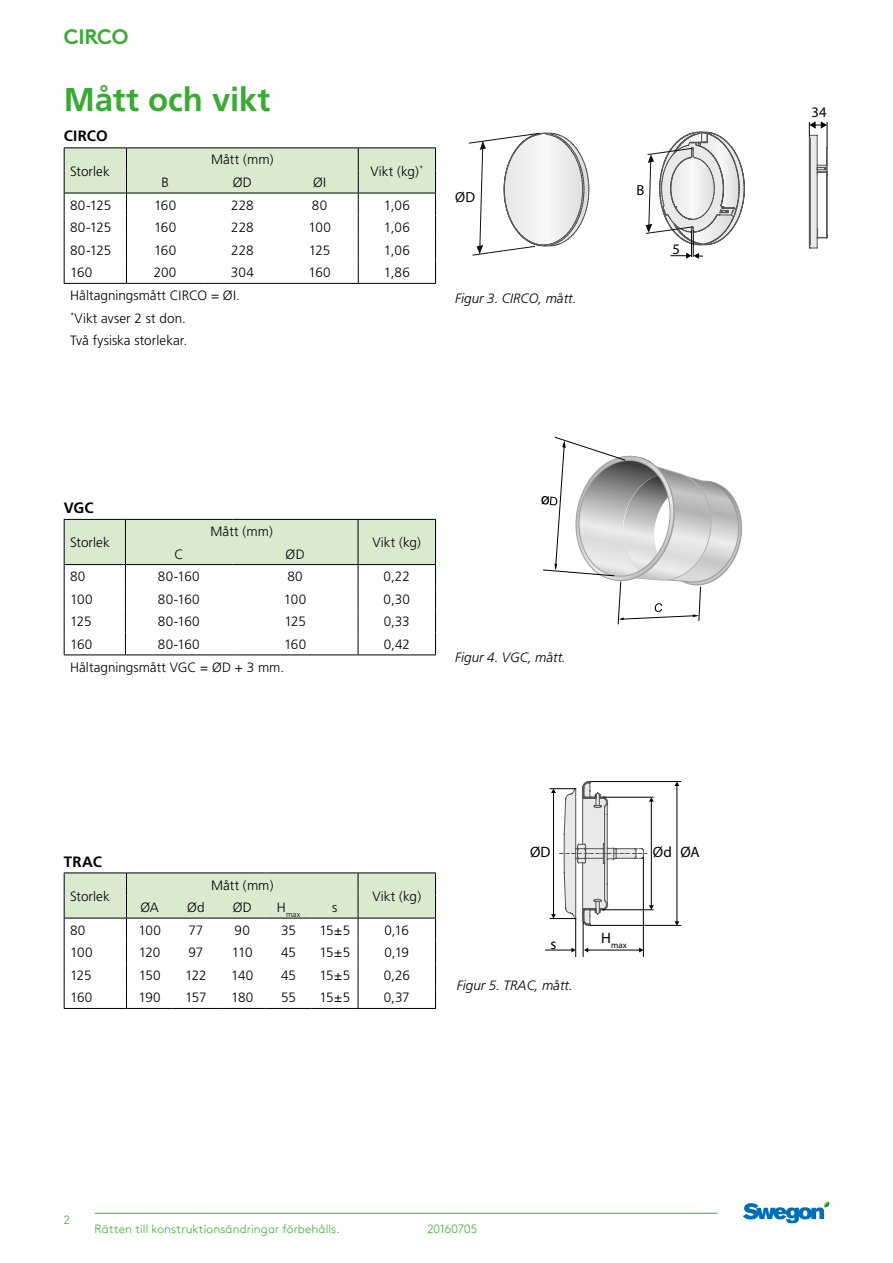
<style>
.page{position:relative;width:893px;height:1263px;background:#fff}
.page>*{position:absolute;margin:0;border:0;box-sizing:border-box;transform-origin:0 0}
.t1{font:700 33px "Frutiger";letter-spacing:-.005em;color:#3aaa35}
.t2{font:700 21px "Swegon Brown";letter-spacing:-.02em;color:#3aaa35}
.t3{font:700 15px "Frutiger";letter-spacing:.01em;color:#000}
.t4{font:15px "Myriad Pro";color:#000}
.t5{font:14.55px "Myriad Pro";color:#000}
.t6{font:300 13.5px/22.5px "Frutiger";color:#000}
.t7{font:italic 300 13.5px "Frutiger";color:#000}
.t8{font:300 12px "Swegon Brown";letter-spacing:.005em;color:#3aaa35}
.t9{font:300 12px "Swegon Brown";letter-spacing:-.02em;color:#3aaa35}
.t10{font:8.7px "Myriad Pro";color:#000}
.t11{font:300 7.8px "Frutiger";color:#000}
</style>
<div class="page">
<hr style="left:95px;top:1213px;width:623px;height:1px;background:#3aaa35">
<svg style="left:743px;top:1201px;width:87px;height:22px"></svg>
<hr style="left:358px;top:147px;width:78px;height:1px;background:#000">
<hr style="left:64px;top:283px;width:62px;height:1px;background:#000">
<hr style="left:126px;top:283px;width:78px;height:1px;background:#000">
<hr style="left:204px;top:283px;width:77px;height:1px;background:#000">
<hr style="left:281px;top:283px;width:77px;height:1px;background:#000">
<hr style="left:358px;top:283px;width:78px;height:1px;background:#000">
<hr style="left:126px;top:147px;width:78px;height:1px;background:#000">
<hr style="left:204px;top:147px;width:77px;height:1px;background:#000">
<hr style="left:281px;top:147px;width:77px;height:1px;background:#000">
<hr style="left:64px;top:147px;width:62px;height:1px;background:#000">
<svg style="left:64px;top:148px;width:372px;height:135px"></svg>
<hr style="left:64px;top:654px;width:61px;height:1px;background:#000">
<svg style="left:64px;top:519px;width:372px;height:135px"></svg>
<hr style="left:125px;top:654px;width:107px;height:1px;background:#000">
<hr style="left:232px;top:654px;width:126px;height:1px;background:#000">
<hr style="left:358px;top:654px;width:78px;height:1px;background:#000">
<hr style="left:126px;top:872px;width:47px;height:1px;background:#000">
<hr style="left:173px;top:872px;width:46px;height:1px;background:#000">
<hr style="left:219px;top:872px;width:46px;height:1px;background:#000">
<hr style="left:265px;top:872px;width:47px;height:1px;background:#000">
<hr style="left:312px;top:872px;width:46px;height:1px;background:#000">
<hr style="left:358px;top:872px;width:78px;height:1px;background:#000">
<hr style="left:126px;top:1008px;width:47px;height:1px;background:#000">
<hr style="left:173px;top:1008px;width:46px;height:1px;background:#000">
<hr style="left:219px;top:1008px;width:46px;height:1px;background:#000">
<hr style="left:265px;top:1008px;width:47px;height:1px;background:#000">
<hr style="left:312px;top:1008px;width:46px;height:1px;background:#000">
<hr style="left:358px;top:1008px;width:78px;height:1px;background:#000">
<hr style="left:64px;top:872px;width:62px;height:1px;background:#000">
<svg style="left:64px;top:873px;width:372px;height:135px"></svg>
<hr style="left:64px;top:1008px;width:62px;height:1px;background:#000">
<svg style="left:468px;top:121px;width:360px;height:138px"></svg>
<svg style="left:541px;top:436px;width:201px;height:189px"></svg>
<hr style="left:590px;top:781px;width:91px;height:1px;background:#000">
<hr style="left:590px;top:925px;width:91px;height:1px;background:#000">
<svg style="left:550px;top:781px;width:104px;height:145px"></svg>
<hr style="left:677px;top:785px;width:1px;height:137px;background:#000">
<svg style="left:674px;top:782px;width:5px;height:4px"></svg>
<svg style="left:674px;top:921px;width:5px;height:4px"></svg>
<hr style="left:575px;top:918px;width:1px;height:39px;background:#000">
<hr style="left:583px;top:922px;width:1px;height:35px;background:#000">
<svg style="left:545px;top:948px;width:31px;height:4px"></svg>
<hr style="left:587px;top:950px;width:53px;height:1px;background:#000">
<svg style="left:639px;top:948px;width:4px;height:4px"></svg>
<hr style="left:643px;top:857px;width:1px;height:100px;background:#000">
<h2 class="t2" style="left:64px;top:20px;width:66px">CIRCO</h2>
<h1 class="t1" style="left:64px;top:80px;width:208px">Mått och vikt</h1>
<p class="t3" style="left:64px;top:127px;width:45px">CIRCO</p>
<p class="t6" style="left:70px;top:160px;width:41px">Storlek</p>
<p class="t6" style="left:211px;top:148px;width:64px">Mått (mm)</p>
<p class="t6" style="left:161px;top:171px;width:9px">B</p>
<p class="t6" style="left:233px;top:171px;width:21px">ØD</p>
<p class="t6" style="left:313px;top:171px;width:15px">ØI</p>
<p class="t6" style="left:370px;top:160px;width:55px">Vikt (kg)<sup>*</sup></p>
<p class="t6" style="left:70px;top:194px;width:43px">80-125</p>
<p class="t6" style="left:154px;top:194px;width:24px">160</p>
<p class="t6" style="left:231px;top:194px;width:24px">228</p>
<p class="t6" style="left:312px;top:194px;width:17px">80</p>
<p class="t6" style="left:384px;top:194px;width:27px">1,06</p>
<p class="t6" style="left:70px;top:216px;width:43px">80-125</p>
<p class="t6" style="left:154px;top:216px;width:24px">160</p>
<p class="t6" style="left:231px;top:216px;width:24px">228</p>
<p class="t6" style="left:308px;top:216px;width:24px">100</p>
<p class="t6" style="left:384px;top:216px;width:27px">1,06</p>
<p class="t6" style="left:70px;top:239px;width:43px">80-125</p>
<p class="t6" style="left:154px;top:239px;width:24px">160</p>
<p class="t6" style="left:231px;top:239px;width:24px">228</p>
<p class="t6" style="left:309px;top:239px;width:23px">125</p>
<p class="t6" style="left:384px;top:239px;width:27px">1,06</p>
<p class="t6" style="left:70px;top:261px;width:24px">160</p>
<p class="t6" style="left:154px;top:261px;width:24px">200</p>
<p class="t6" style="left:231px;top:261px;width:24px">304</p>
<p class="t6" style="left:309px;top:261px;width:24px">160</p>
<p class="t6" style="left:384px;top:261px;width:27px">1,86</p>
<p class="t6" style="left:70px;top:284px;width:171px">Håltagningsmått CIRCO = ØI. <sup>*</sup>Vikt avser 2 st don.<br>Två fysiska storlekar.</p>
<p class="t5" style="left:455px;top:189px;width:21px">ØD</p>
<p class="t7" style="left:455px;top:291px;width:123px">Figur 3. CIRCO, mått.</p>
<p class="t3" style="left:64px;top:499px;width:31px">VGC</p>
<p class="t6" style="left:70px;top:531px;width:41px">Storlek</p>
<p class="t6" style="left:210px;top:520px;width:64px">Mått (mm)</p>
<p class="t6" style="left:174px;top:543px;width:11px">C</p>
<p class="t6" style="left:286px;top:543px;width:21px">ØD</p>
<p class="t6" style="left:372px;top:531px;width:50px">Vikt (kg)</p>
<p class="t6" style="left:70px;top:565px;width:17px">80</p>
<p class="t6" style="left:158px;top:565px;width:43px">80-160</p>
<p class="t6" style="left:287px;top:565px;width:17px">80</p>
<p class="t6" style="left:384px;top:565px;width:28px">0,22</p>
<p class="t6" style="left:70px;top:588px;width:24px">100</p>
<p class="t6" style="left:158px;top:588px;width:43px">80-160</p>
<p class="t6" style="left:284px;top:588px;width:24px">100</p>
<p class="t6" style="left:384px;top:588px;width:28px">0,30</p>
<p class="t6" style="left:70px;top:610px;width:23px">125</p>
<p class="t6" style="left:158px;top:610px;width:43px">80-160</p>
<p class="t6" style="left:284px;top:610px;width:23px">125</p>
<p class="t6" style="left:384px;top:610px;width:28px">0,33</p>
<p class="t6" style="left:70px;top:633px;width:24px">160</p>
<p class="t6" style="left:158px;top:633px;width:43px">80-160</p>
<p class="t6" style="left:284px;top:633px;width:24px">160</p>
<p class="t6" style="left:384px;top:633px;width:28px">0,42</p>
<p class="t6" style="left:70px;top:655px;width:216px">Håltagningsmått VGC = ØD + 3 mm.</p>
<p class="t7" style="left:455px;top:650px;width:112px">Figur 4. VGC, mått.</p>
<p class="t5" style="left:636px;top:181px;width:9px">B</p>
<p class="t5" style="left:672px;top:241px;width:9px">5</p>
<p class="t3" style="left:64px;top:852px;width:40px">TRAC</p>
<p class="t6" style="left:70px;top:885px;width:41px">Storlek</p>
<p class="t6" style="left:211px;top:873px;width:64px">Mått (mm)</p>
<p class="t6" style="left:140px;top:896px;width:20px">ØA</p>
<p class="t6" style="left:187px;top:896px;width:19px">Ød</p>
<p class="t6" style="left:233px;top:896px;width:21px">ØD</p>
<p class="t11" style="left:277px;top:909px;width:25px"><sup>H</sup>max</p>
<p class="t6" style="left:332px;top:896px;width:7px">s</p>
<p class="t6" style="left:372px;top:885px;width:50px">Vikt (kg)</p>
<p class="t6" style="left:70px;top:919px;width:17px">80</p>
<p class="t6" style="left:138px;top:919px;width:24px">100</p>
<p class="t6" style="left:188px;top:919px;width:17px">77</p>
<p class="t6" style="left:235px;top:919px;width:17px">90</p>
<p class="t6" style="left:281px;top:919px;width:16px">35</p>
<p class="t6" style="left:319px;top:919px;width:33px">15±5</p>
<p class="t6" style="left:384px;top:919px;width:26px">0,16</p>
<p class="t6" style="left:70px;top:941px;width:24px">100</p>
<p class="t6" style="left:139px;top:941px;width:23px">120</p>
<p class="t6" style="left:189px;top:941px;width:16px">97</p>
<p class="t6" style="left:232px;top:941px;width:22px">110</p>
<p class="t6" style="left:281px;top:941px;width:16px">45</p>
<p class="t6" style="left:319px;top:941px;width:33px">15±5</p>
<p class="t6" style="left:385px;top:941px;width:26px">0,19</p>
<p class="t6" style="left:70px;top:964px;width:23px">125</p>
<p class="t6" style="left:139px;top:964px;width:23px">150</p>
<p class="t6" style="left:185px;top:964px;width:23px">122</p>
<p class="t6" style="left:231px;top:964px;width:24px">140</p>
<p class="t6" style="left:281px;top:964px;width:16px">45</p>
<p class="t6" style="left:319px;top:964px;width:33px">15±5</p>
<p class="t6" style="left:384px;top:964px;width:28px">0,26</p>
<p class="t6" style="left:70px;top:986px;width:24px">160</p>
<p class="t6" style="left:139px;top:986px;width:24px">190</p>
<p class="t6" style="left:185px;top:986px;width:23px">157</p>
<p class="t6" style="left:231px;top:986px;width:24px">180</p>
<p class="t6" style="left:281px;top:986px;width:16px">55</p>
<p class="t6" style="left:319px;top:986px;width:33px">15±5</p>
<p class="t6" style="left:384px;top:986px;width:28px">0,37</p>
<p class="t4" style="left:530px;top:843px;width:22px">ØD</p>
<p class="t4" style="left:653px;top:843px;width:48px">Ød ØA</p>
<p class="t4" style="left:550px;top:934px;width:7px">s</p>
<p class="t10" style="left:601px;top:940px;width:27px"><sup>H</sup>max</p>
<p class="t7" style="left:457px;top:978px;width:117px">Figur 5. TRAC, mått.</p>
<p class="t8" style="left:64px;top:1211px;width:8px">2</p>
<p class="t8" style="left:95px;top:1220px;width:247px">Rätten till konstruktionsändringar förbehålls.</p>
<p class="t9" style="left:427px;top:1220px;width:51px">20160705</p>
<p class="t5" style="left:811px;top:103px;width:16px">34</p>
</div>
